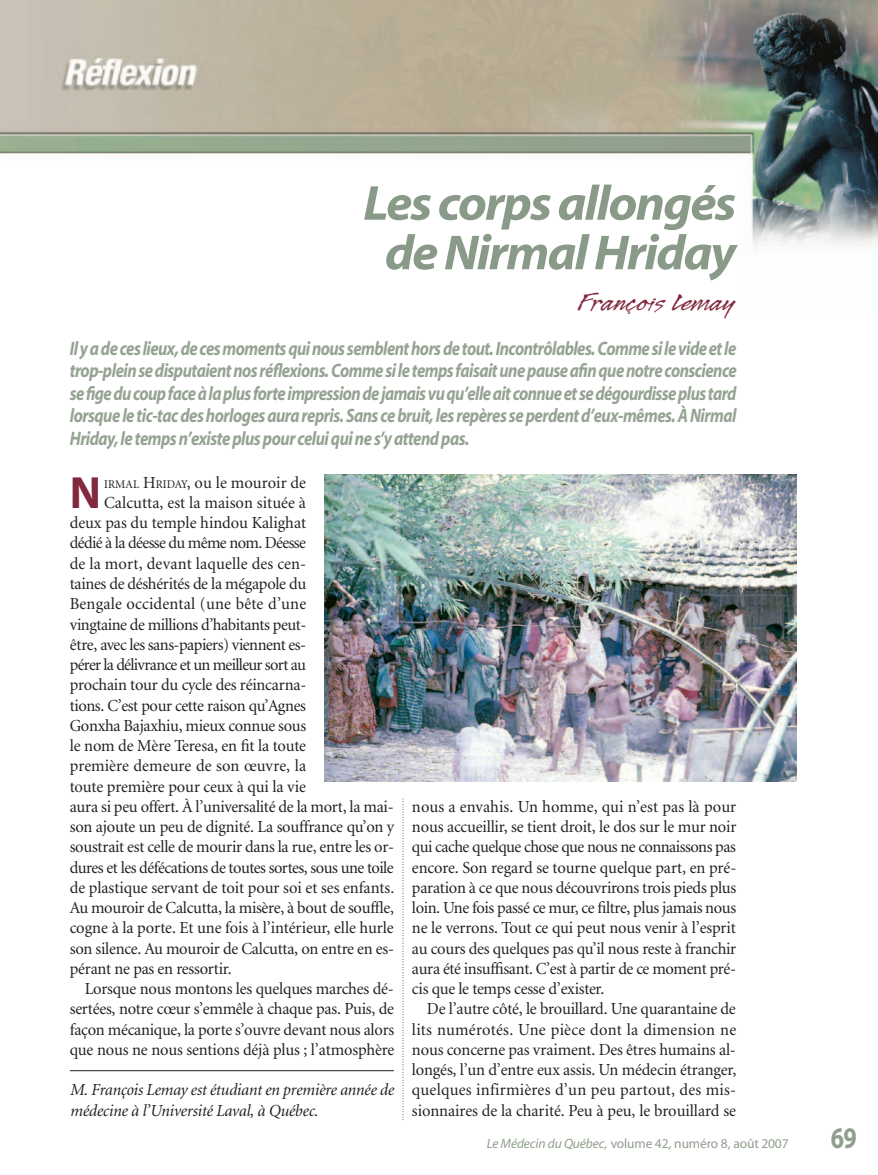
<style>
.page{position:relative;width:878px;height:1175px;background:#fff}
.page>*{position:absolute;margin:0;border:0;box-sizing:border-box;transform-origin:0 0}
.t1{font:italic 700 49.5px/49.5px "Myriad";letter-spacing:-.035em;color:#8a9a88;text-align:center;scale:1.05 1}
.t2{font:700 45.3px "Myriad";color:#82293f}
.t3{font:700 30px "Myriad";color:#909f8d;scale:.8 1}
.t4{font:27px "Legault Std";color:#82293f;scale:1.2 1}
.t5{font:italic 700 19.5px/22.5px "Myriad";letter-spacing:-.03em;color:#95a392;text-align:justify;scale:.85 1}
.t6{font:16.8px/20.2px "Minion";letter-spacing:-.015em;color:#231f20;text-align:justify}
.t7{font:italic 16.8px/20.2px "Minion";letter-spacing:-.01em;color:#231f20}
.t8{font:16.8px "Minion";letter-spacing:.01em;color:#231f20}
.t9{font:16.8px "Minion";letter-spacing:.005em;color:#231f20}
.t10{font:16.8px "Minion";letter-spacing:-.04em;color:#231f20}
.t11{font:16.8px "Minion";letter-spacing:-.035em;color:#231f20}
.t12{font:13.5px "Myriad";letter-spacing:-.01em;color:#909f8d}
.s1{font-size:11.85px}
.s2{font-style:italic}
</style>
<div class="page">
<img style="left:0;top:0;width:878px;height:247px">
<svg style="left:402px;top:799px;width:1px;height:321px"></svg>
<hr style="left:70px;top:1070px;width:324px;height:1px;background:#231f20">
<img style="left:324px;top:475px;width:472px;height:306px">
<h1 class="t1" style="left:363px;top:184px;width:357px">Les corps allongés de Nirmal Hriday</h1>
<h3 class="t4" style="left:578px;top:285px;width:133px">François Lemay</h3>
<p class="t5" style="left:70px;top:339px;width:786px">Il y a de ces lieux, de ces moments qui nous semblent hors de tout. Incontrôlables. Comme si le vide et le trop-plein se disputaient nos réflexions. Comme si le temps faisait une pause afin que notre conscience se fige du coup face à la plus forte impression de jamais vu qu’elle ait connue et se dégourdisse plus tard lorsque le tic-tac des horloges aura repris. Sans ce bruit, les repères se perdent d’eux-mêmes. À Nirmal Hriday, le temps n’existe plus pour celui qui ne s’y attend pas.</p>
<h2 class="t2" style="left:70px;top:476px;width:33px">N</h2>
<p class="t9" style="left:104px;top:476px;width:203px"><span class="s1">IRMAL</span> H<span class="s1">RIDAY</span>, ou le mouroir de</p>
<p class="t9" style="left:104px;top:496px;width:203px">Calcutta, est la maison située à</p>
<p class="t6" style="left:70px;top:514px;width:238px">deux pas du temple hindou Kalighat</p>
<p class="t11" style="left:70px;top:536px;width:238px">dédié à la déesse du même nom. Déesse</p>
<p class="t8" style="left:70px;top:557px;width:238px">de la mort, devant laquelle des cen-</p>
<p class="t6" style="left:70px;top:575px;width:238px">taines de déshérités de la mégapole du</p>
<p class="t8" style="left:70px;top:597px;width:238px">Bengale occidental (une bête d’une</p>
<p class="t6" style="left:70px;top:615px;width:238px">vingtaine de millions d’habitants peut-</p>
<p class="t6" style="left:70px;top:635px;width:238px">être, avec les sans-papiers) viennent es-</p>
<p class="t10" style="left:70px;top:658px;width:238px">pérer la délivrance et un meilleur sort au</p>
<p class="t6" style="left:70px;top:676px;width:238px">prochain tour du cycle des réincarna-</p>
<p class="t6" style="left:70px;top:696px;width:238px">tions. C’est pour cette raison qu’Agnes</p>
<p class="t6" style="left:70px;top:716px;width:238px">Gonxha Bajaxhiu, mieux connue sous</p>
<p class="t6" style="left:70px;top:737px;width:238px">le nom de Mère Teresa, en fit la toute</p>
<p class="t6" style="left:70px;top:757px;width:238px">première demeure de son œuvre, la</p>
<p class="t6" style="left:70px;top:777px;width:238px">toute première pour ceux à qui la vie</p>
<p class="t6" style="left:70px;top:797px;width:325px">aura si peu offert. À l’universalité de la mort, la mai-</p>
<p class="t6" style="left:70px;top:818px;width:326px">son ajoute un peu de dignité. La souffrance qu’on y</p>
<p class="t6" style="left:70px;top:838px;width:326px">soustrait est celle de mourir dans la rue, entre les or-</p>
<p class="t6" style="left:70px;top:858px;width:325px">dures et les défécations de toutes sortes, sous une toile</p>
<p class="t6" style="left:70px;top:878px;width:326px">de plastique servant de toit pour soi et ses enfants.</p>
<p class="t6" style="left:70px;top:899px;width:326px">Au mouroir de Calcutta, la misère, à bout de souffle,</p>
<p class="t6" style="left:70px;top:919px;width:325px">cogne à la porte. Et une fois à l’intérieur, elle hurle</p>
<p class="t6" style="left:70px;top:939px;width:326px">son silence. Au mouroir de Calcutta, on entre en es-</p>
<p class="t6" style="left:70px;top:959px;width:163px">pérant ne pas en ressortir.</p>
<p class="t6" style="left:85px;top:980px;width:310px">Lorsque nous montons les quelques marches dé-</p>
<p class="t6" style="left:70px;top:1000px;width:326px">sertées, notre cœur s’emmêle à chaque pas. Puis, de</p>
<p class="t6" style="left:70px;top:1020px;width:326px">façon mécanique, la porte s’ouvre devant nous alors</p>
<p class="t6" style="left:70px;top:1040px;width:326px">que nous ne nous sentions déjà plus ; l’atmosphère</p>
<p class="t7" style="left:70px;top:1081px;width:325px">M. François Lemay est étudiant en première année de médecine à l’Université Laval, à Québec.</p>
<p class="t6" style="left:412px;top:797px;width:326px">nous a envahis. Un homme, qui n’est pas là pour nous accueillir, se tient droit, le dos sur le mur noir qui cache quelque chose que nous ne connaissons pas encore. Son regard se tourne quelque part, en pré&shy;paration à ce que nous découvrirons trois pieds plus loin. Une fois passé ce mur, ce filtre, plus jamais nous ne le verrons. Tout ce qui peut nous venir à l’esprit au cours des quelques pas qu’il nous reste à franchir aura été insuffisant. C’est à partir de ce moment pré&shy;cis que le temps cesse d’exister.</p>
<p class="t6" style="left:412px;top:1000px;width:326px;text-indent:15px">De l’autre côté, le brouillard. Une quarantaine de lits numérotés. Une pièce dont la dimension ne nous concerne pas vraiment. Des êtres humains al&shy;longés, l’un d’entre eux assis. Un médecin étranger, quelques infirmières d’un peu partout, des mis&shy;sionnaires de la charité. Peu à peu, le brouillard se</p>
<p class="t12" style="left:486px;top:1138px;width:303px"><span class="s2">Le Médecin du Québec,</span> volume 42, numéro 8, août 2007</p>
<h3 class="t3" style="left:830px;top:1126px;width:34px">69</h3>
</div>
